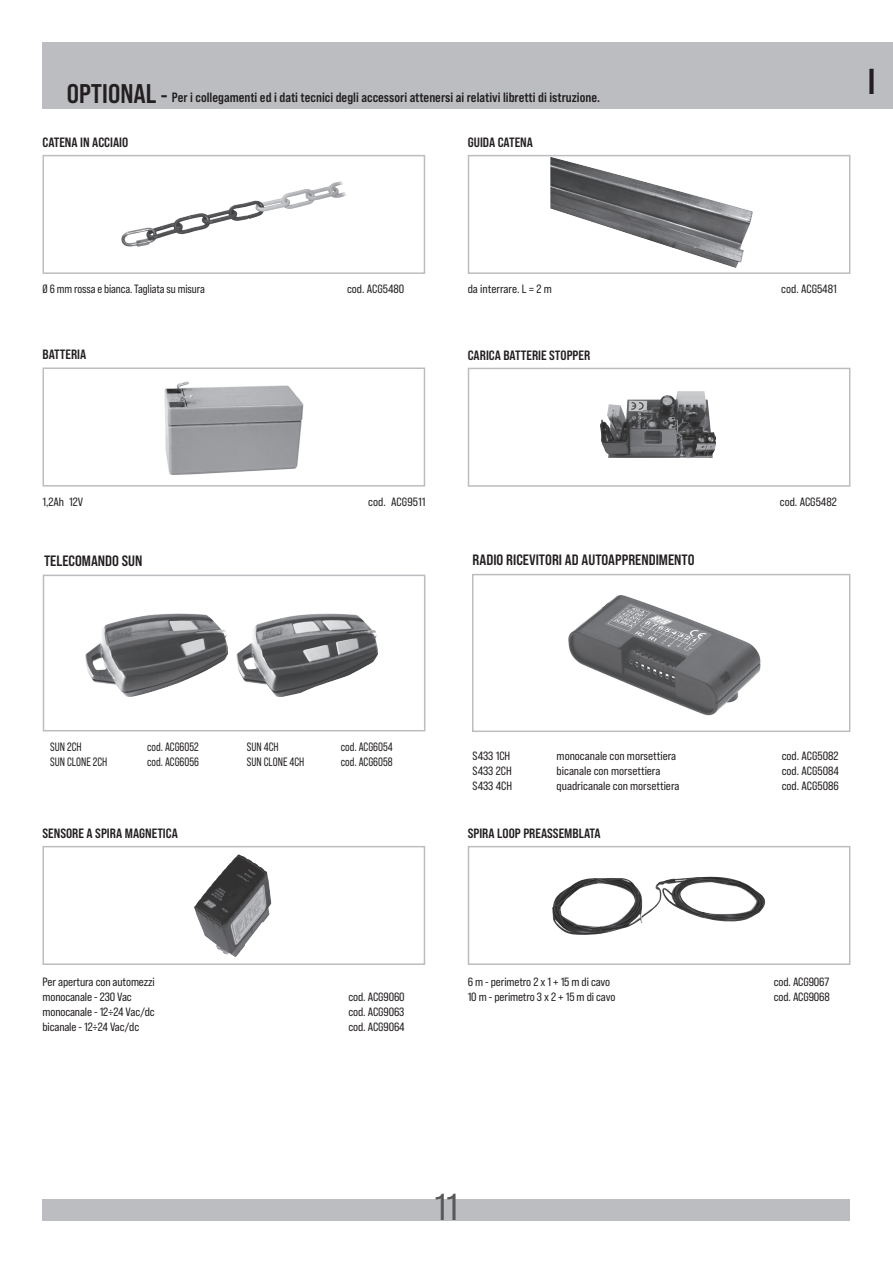
<style>
.page{position:relative;width:893px;height:1263px;background:#fff}
.page>*{position:absolute;margin:0;border:0;box-sizing:border-box;transform-origin:0 0}
.t1{font:37.5px "Bebas Neue Pro Sm E Rg";color:#57585a}
.t2{font:36px "Bebas Neue Pro Sm E Bd";color:#231f20}
.t3{font:15px "Bebas Neue Pro Sm E Bd";color:#231f20}
.t4{font:13.5px "Bebas Neue Pro Sm E Bd";color:#231f20}
.t5{font:12.15px "Bebas Neue Pro Sm E Rg";color:#231f20;scale:.9 1}
.t6{font:12px/15px "Bebas Neue Pro Sm E Rg";letter-spacing:-.01em;color:#231f20}
.t7{font:12px "Bebas Neue Pro Sm E Rg";letter-spacing:-.01em;color:#231f20;scale:.96 1}
.s1{font-size:27px}
.s2{font-size:22.5px}
</style>
<div class="page">
<div style="left:43px;top:1199px;width:807px;height:22px;background:#bcbdc0"></div>
<div style="left:43px;top:43px;width:850px;height:66px;background:#bcbdc0"></div>
<svg style="left:42px;top:155px;width:384px;height:119px"></svg>
<img style="left:120px;top:180px;width:230px;height:68px">
<svg style="left:42px;top:367px;width:384px;height:120px"></svg>
<img style="left:158px;top:378px;width:152px;height:99px">
<svg style="left:467px;top:155px;width:384px;height:119px"></svg>
<img style="left:550px;top:157px;width:204px;height:113px">
<svg style="left:467px;top:367px;width:384px;height:120px"></svg>
<img style="left:600px;top:391px;width:116px;height:67px">
<svg style="left:42px;top:846px;width:384px;height:119px"></svg>
<svg style="left:467px;top:846px;width:384px;height:119px"></svg>
<img style="left:552px;top:877px;width:216px;height:58px">
<img style="left:191px;top:852px;width:86px;height:108px">
<svg style="left:472px;top:574px;width:379px;height:158px"></svg>
<img style="left:565px;top:593px;width:200px;height:127px">
<svg style="left:42px;top:574px;width:384px;height:158px"></svg>
<img style="left:85px;top:613px;width:142px;height:84px">
<img style="left:236px;top:613px;width:142px;height:83px">
<p class="t4" style="left:67px;top:89px;width:535px"><span class="s1">OPTIONAL</span> <span class="s2">-</span> Per i collegamenti ed i dati tecnici degli accessori attenersi ai relativi libretti di istruzione.</p>
<p class="t4" style="left:43px;top:134px;width:87px">CATENA IN ACCIAIO</p>
<p class="t4" style="left:468px;top:134px;width:67px">GUIDA CATENA</p>
<h2 class="t2" style="left:868px;top:60px;width:9px">I</h2>
<p class="t7" style="left:43px;top:282px;width:171px">Ø 6 mm rossa e bianca. Tagliata su misura</p>
<p class="t6" style="left:347px;top:282px;width:59px">cod. ACG5480</p>
<p class="t4" style="left:43px;top:347px;width:45px">BATTERIA</p>
<p class="t6" style="left:468px;top:282px;width:86px">da interrare. L = 2 m</p>
<p class="t6" style="left:781px;top:282px;width:57px">cod. ACG5481</p>
<p class="t4" style="left:468px;top:347px;width:124px">CARICA BATTERIE STOPPER</p>
<p class="t6" style="left:43px;top:494px;width:42px">1,2Ah 12V</p>
<p class="t6" style="left:368px;top:494px;width:59px">cod. ACG9511</p>
<p class="t3" style="left:44px;top:552px;width:100px">TELECOMANDO SUN</p>
<p class="t3" style="left:473px;top:551px;width:223px">RADIO RICEVITORI AD AUTOAPPRENDIMENTO</p>
<p class="t6" style="left:780px;top:494px;width:58px">cod. ACG5482</p>
<p class="t5" style="left:50px;top:740px;width:36px">SUN 2CH</p>
<p class="t5" style="left:147px;top:740px;width:59px">cod. ACG6052</p>
<p class="t5" style="left:247px;top:740px;width:37px">SUN 4CH</p>
<p class="t5" style="left:341px;top:740px;width:59px">cod. ACG6054</p>
<p class="t5" style="left:50px;top:754px;width:65px">SUN CLONE 2CH</p>
<p class="t5" style="left:147px;top:754px;width:59px">cod. ACG6056</p>
<p class="t5" style="left:247px;top:754px;width:65px">SUN CLONE 4CH</p>
<p class="t5" style="left:341px;top:754px;width:59px">cod. ACG6058</p>
<p class="t4" style="left:43px;top:825px;width:137px">SENSORE A SPIRA MAGNETICA</p>
<p class="t6" style="left:43px;top:974px;width:114px">Per apertura con automezzi monocanale - 230 Vac</p>
<p class="t6" style="left:349px;top:989px;width:58px">cod. ACG9060</p>
<p class="t6" style="left:43px;top:1004px;width:114px">monocanale - 12÷24 Vac/dc</p>
<p class="t6" style="left:349px;top:1004px;width:57px">cod. ACG9063</p>
<p class="t6" style="left:43px;top:1019px;width:98px">bicanale - 12÷24 Vac/dc</p>
<p class="t6" style="left:349px;top:1019px;width:58px">cod. ACG9064</p>
<p class="t6" style="left:473px;top:749px;width:39px">S433 1CH</p>
<p class="t6" style="left:557px;top:749px;width:121px">monocanale con morsettiera</p>
<p class="t6" style="left:782px;top:749px;width:58px">cod. ACG5082</p>
<p class="t6" style="left:473px;top:764px;width:41px">S433 2CH</p>
<p class="t6" style="left:557px;top:764px;width:105px">bicanale con morsettiera</p>
<p class="t6" style="left:782px;top:764px;width:59px">cod. ACG5084</p>
<p class="t6" style="left:473px;top:779px;width:41px">S433 4CH</p>
<p class="t6" style="left:557px;top:779px;width:124px">quadricanale con morsettiera</p>
<p class="t6" style="left:782px;top:779px;width:59px">cod. ACG5086</p>
<p class="t4" style="left:468px;top:825px;width:134px">SPIRA LOOP PREASSEMBLATA</p>
<p class="t6" style="left:468px;top:974px;width:144px">6 m - perimetro 2 x 1 + 15 m di cavo</p>
<p class="t6" style="left:774px;top:974px;width:57px">cod. ACG9067</p>
<p class="t6" style="left:468px;top:989px;width:149px">10 m - perimetro 3 x 2 + 15 m di cavo</p>
<p class="t6" style="left:774px;top:989px;width:58px">cod. ACG9068</p>
<h1 class="t1" style="left:435px;top:1185px;width:25px">11</h1>
</div>
